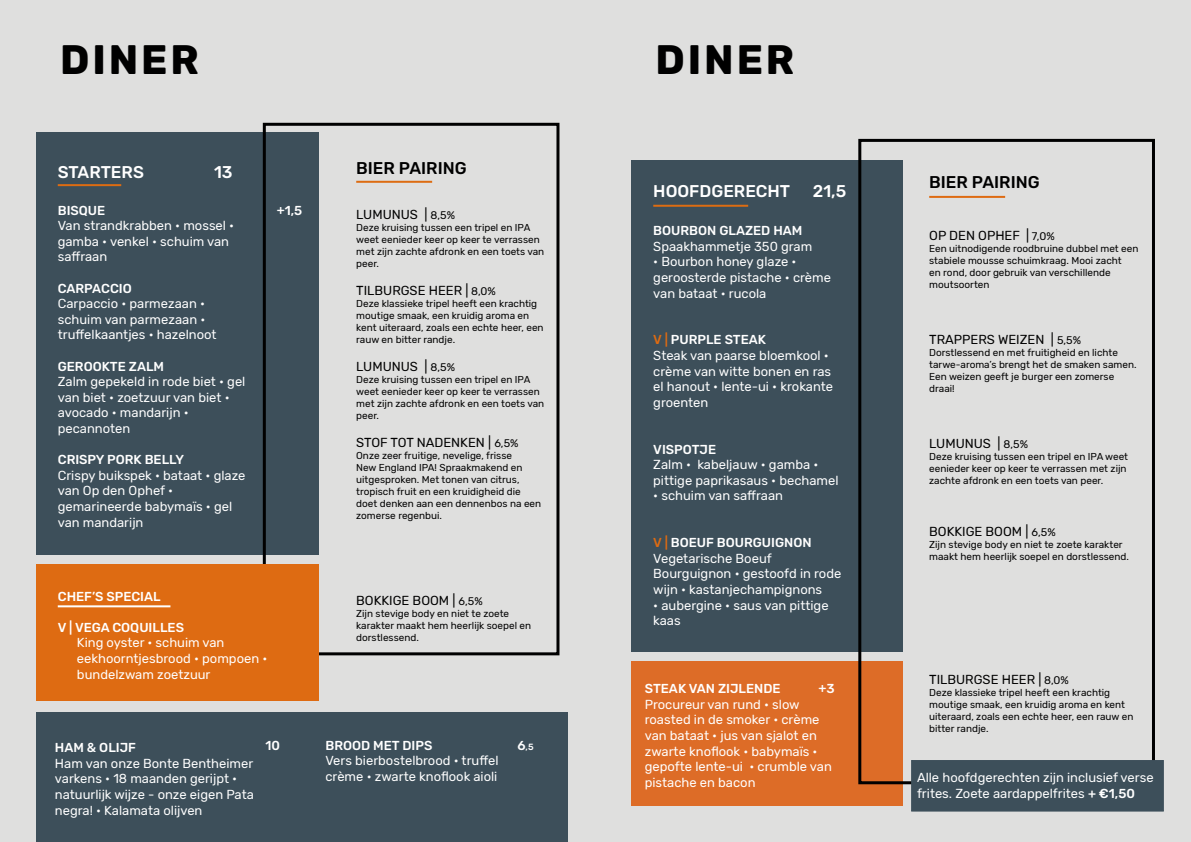
<style>
.page{position:relative;width:1191px;height:842px;background:#dfdfde}
.page>*{position:absolute;margin:0;border:0;box-sizing:border-box;transform-origin:0 0}
.t1{font:700 41px "Rubik";letter-spacing:.07em;color:#000}
.t2{font:500 17px "Rubik";color:#fff}
.t3{font:500 17px "Rubik";color:#000}
.t4{font:13px/15.6px "Rubik";color:#fff}
.t5{font:13px "Rubik";color:#000}
.t6{font:500 13px "Rubik";color:#fff}
.t7{font:10px/12px "Rubik";color:#000}
.t8{font:500 9px "Rubik";color:#fff}
.s1{font-size:11px}
.s2{font-size:13px}
.s3{font-weight:500;color:#de6b12}
.s4{font-weight:500}
</style>
<div class="page">
<div style="left:36px;top:132px;width:282px;height:422px;background:#3d4f5a"></div>
<div style="left:263px;top:123px;width:296px;height:532px;border:3px solid #000"></div>
<hr style="left:58px;top:184px;width:63px;height:2px;background:#dd6c12">
<hr style="left:356px;top:181px;width:76px;height:2px;background:#dd6c12">
<div style="left:36px;top:564px;width:282px;height:137px;background:#de6b12"></div>
<hr style="left:58px;top:605px;width:112px;height:2px;background:#fff">
<div style="left:36px;top:713px;width:531px;height:129px;background:#3d4f5a"></div>
<div style="left:631px;top:662px;width:272px;height:144px;background:#dd6c27"></div>
<div style="left:631px;top:161px;width:272px;height:491px;background:#3d4f5a"></div>
<div style="left:858px;top:139px;width:297px;height:645px;border:3px solid #000"></div>
<div style="left:911px;top:760px;width:252px;height:51px;background:#3d4f5a"></div>
<hr style="left:653px;top:205px;width:95px;height:2px;background:#dd6c12">
<hr style="left:929px;top:196px;width:76px;height:2px;background:#de6b12">
<h1 class="t1" style="left:60px;top:36px;width:140px">DINER</h1>
<h2 class="t2" style="left:58px;top:162px;width:88px">STARTERS</h2>
<h2 class="t2" style="left:214px;top:162px;width:20px">13</h2>
<h2 class="t3" style="left:356px;top:159px;width:112px">BIER PAIRING</h2>
<h3 class="t5" style="left:356px;top:207px;width:100px">LUMUNUS | <span class="s1">8,5%</span></h3>
<p class="t7" style="left:356px;top:221px;width:190px">Deze kruising tussen een tripel en IPA weet eenieder keer op keer te verrassen met zijn zachte afdronk en een toets van peer.</p>
<h3 class="t5" style="left:356px;top:283px;width:141px">TILBURGSE HEER | <span class="s1">8,0%</span></h3>
<p class="t7" style="left:356px;top:297px;width:189px">Deze klassieke tripel heeft een krachtig moutige smaak, een kruidig aroma en kent uiteraard, zoals een echte heer, een rauw en bitter randje.</p>
<h3 class="t5" style="left:356px;top:359px;width:100px">LUMUNUS | <span class="s1">8,5%</span></h3>
<p class="t7" style="left:356px;top:373px;width:190px">Deze kruising tussen een tripel en IPA weet eenieder keer op keer te verrassen met zijn zachte afdronk en een toets van peer.</p>
<h3 class="t5" style="left:356px;top:435px;width:164px">STOF TOT NADENKEN | <span class="s1">6,5%</span></h3>
<p class="t7" style="left:356px;top:449px;width:186px">Onze zeer fruitige, nevelige, frisse<br>New England IPA! Spraakmakend en uitgesproken. Met tonen van citrus, tropisch fruit en een kruidigheid die doet denken aan een dennenbos na een zomerse regenbui.</p>
<h3 class="t6" style="left:58px;top:203px;width:49px">BISQUE</h3>
<h3 class="t4" style="left:58px;top:218px;width:178px">Van strandkrabben • mossel • gamba • venkel • schuim van saffraan</h3>
<h3 class="t6" style="left:58px;top:281px;width:76px">CARPACCIO</h3>
<h3 class="t4" style="left:58px;top:296px;width:160px">Carpaccio • parmezaan • schuim van parmezaan • truffelkaantjes • hazelnoot</h3>
<h3 class="t6" style="left:58px;top:359px;width:108px">GEROOKTE ZALM</h3>
<h3 class="t4" style="left:58px;top:374px;width:189px">Zalm gepekeld in rode biet • gel van biet • zoetzuur van biet • avocado • mandarijn • pecannoten</h3>
<h3 class="t6" style="left:58px;top:452px;width:128px">CRISPY PORK BELLY</h3>
<h3 class="t4" style="left:58px;top:468px;width:189px">Crispy buikspek • bataat • glaze van Op den Ophef • gemarineerde babymaïs • gel van mandarijn</h3>
<h3 class="t6" style="left:277px;top:203px;width:27px">+1,5</h3>
<h3 class="t6" style="left:58px;top:589px;width:104px">CHEF’S SPECIAL</h3>
<h3 class="t6" style="left:58px;top:620px;width:128px">V | VEGA COQUILLES</h3>
<h3 class="t4" style="left:77px;top:635px;width:192px">King oyster • schuim van eekhoorntjesbrood • pompoen • bundelzwam zoetzuur</h3>
<h3 class="t5" style="left:356px;top:593px;width:128px">BOKKIGE BOOM | <span class="s1">6,5%</span></h3>
<p class="t7" style="left:356px;top:608px;width:176px">Zijn stevige body en niet te zoete karakter maakt hem heerlijk soepel en dorstlessend.</p>
<h3 class="t6" style="left:55px;top:740px;width:83px">HAM &amp; OLIJF</h3>
<h3 class="t4" style="left:55px;top:756px;width:200px">Ham van onze Bonte Bentheimer varkens • 18 maanden gerijpt • natuurlijk wijze - onze eigen Pata negra! • Kalamata olijven</h3>
<h3 class="t6" style="left:265px;top:738px;width:16px">10</h3>
<h3 class="t6" style="left:325px;top:738px;width:108px">BROOD MET DIPS</h3>
<h3 class="t4" style="left:325px;top:753px;width:175px">Vers bierbostelbrood • truffel crème • zwarte knoflook aioli</h3>
<p class="t8" style="left:517px;top:742px;width:18px"><span class="s2">6</span>,5</p>
<h1 class="t1" style="left:655px;top:36px;width:140px">DINER</h1>
<h2 class="t2" style="left:653px;top:181px;width:138px">HOOFDGERECHT</h2>
<h2 class="t2" style="left:813px;top:181px;width:35px">21,5</h2>
<h3 class="t6" style="left:653px;top:223px;width:151px">BOURBON GLAZED HAM</h3>
<h3 class="t4" style="left:653px;top:239px;width:161px">Spaakhammetje 350 gram</h3>
<h3 class="t4" style="left:653px;top:254px;width:179px">• Bourbon honey glaze • geroosterde pistache • crème van bataat • rucola</h3>
<h3 class="t4" style="left:653px;top:332px;width:181px"><span class="s3">V |</span> <span class="s4">PURPLE STEAK<br></span>Steak van paarse bloemkool • crème van witte bonen en ras el hanout • lente-ui • krokante groenten</h3>
<h3 class="t6" style="left:653px;top:442px;width:64px">VISPOTJE</h3>
<h3 class="t4" style="left:653px;top:457px;width:187px">Zalm • kabeljauw • gamba • pittige paprikasaus • bechamel</h3>
<h3 class="t4" style="left:653px;top:488px;width:131px">• schuim van saffraan</h3>
<h3 class="t4" style="left:653px;top:535px;width:190px"><span class="s3">V |</span> <span class="s4">BOEUF BOURGUIGNON<br></span>Vegetarische Boeuf<br>Bourguignon • gestoofd in rode wijn • kastanjechampignons</h3>
<h3 class="t4" style="left:653px;top:598px;width:177px">• aubergine • saus van pittige kaas</h3>
<h3 class="t6" style="left:645px;top:681px;width:137px">STEAK VAN ZIJLENDE</h3>
<h3 class="t6" style="left:818px;top:681px;width:17px">+3</h3>
<h3 class="t4" style="left:645px;top:697px;width:189px">Procureur van rund • slow roasted in de smoker • crème van bataat • jus van sjalot en zwarte knoflook • babymaïs • gepofte lente-ui • crumble van pistache en bacon</h3>
<h2 class="t3" style="left:929px;top:172px;width:112px">BIER PAIRING</h2>
<h3 class="t5" style="left:929px;top:229px;width:127px">OP DEN OPHEF | <span class="s1">7,0%</span></h3>
<p class="t7" style="left:929px;top:243px;width:211px">Een uitnodigende roodbruine dubbel met een stabiele mousse schuimkraag. Mooi zacht<br>en rond, door gebruik van verschillende moutsoorten</p>
<h3 class="t5" style="left:929px;top:333px;width:153px">TRAPPERS WEIZEN | <span class="s1">5,5%</span></h3>
<p class="t7" style="left:929px;top:347px;width:209px">Dorstlessend en met fruitigheid en lichte tarwe-aroma’s brengt het de smaken samen.<br>Een weizen geeft je burger een zomerse draai!</p>
<h3 class="t5" style="left:929px;top:437px;width:100px">LUMUNUS | <span class="s1">8,5%</span></h3>
<p class="t7" style="left:929px;top:451px;width:200px">Deze kruising tussen een tripel en IPA weet eenieder keer op keer te verrassen met zijn zachte afdronk en een toets van peer.</p>
<h3 class="t5" style="left:929px;top:525px;width:128px">BOKKIGE BOOM | <span class="s1">6,5%</span></h3>
<p class="t7" style="left:929px;top:539px;width:201px">Zijn stevige body en niet te zoete karakter maakt hem heerlijk soepel en dorstlessend.</p>
<h3 class="t5" style="left:929px;top:673px;width:141px">TILBURGSE HEER | <span class="s1">8,0%</span></h3>
<p class="t7" style="left:929px;top:687px;width:206px">Deze klassieke tripel heeft een krachtig moutige smaak, een kruidig aroma en kent uiteraard, zoals een echte heer, een rauw en bitter randje.</p>
<h3 class="t4" style="left:917px;top:770px;width:238px">Alle hoofdgerechten zijn inclusief verse frites. Zoete aardappelfrites <span class="s4">+ €1,50</span></h3>
</div>
